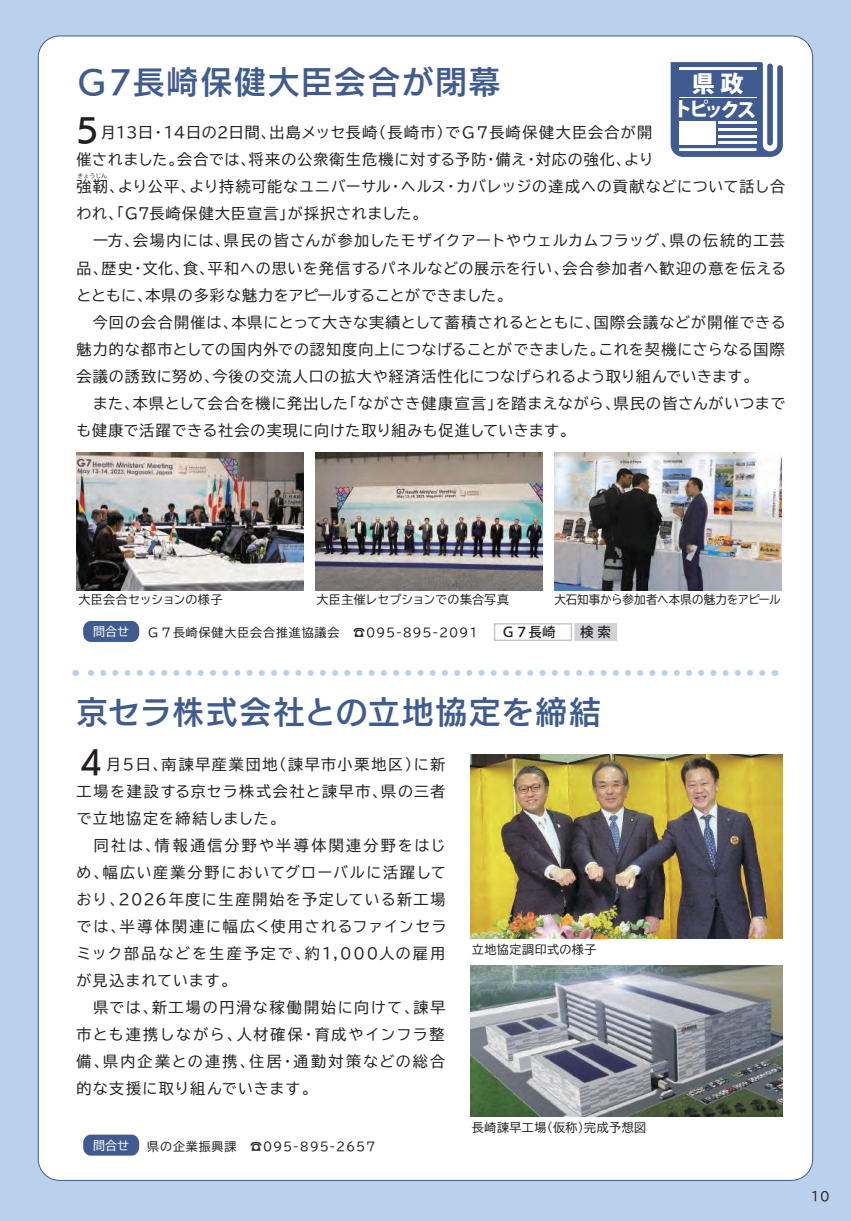
<style>
.page{position:relative;width:851px;height:1221px;background:#fff}
.page>*{position:absolute;margin:0;border:0;box-sizing:border-box;transform-origin:0 0}
.t1{font:31.5px "UD Kakugo Large Pr 6 N DB";letter-spacing:.06em;color:#405b90}
.t2{font:31.5px "UD Kakugo Large Pr 6 N DB";color:#231f20}
.t3{font:800 19.5px "Koz Go Pro";color:#fff}
.t4{font:15px/27px "TBUD Go Std";letter-spacing:.05em;color:#231f20}
.t5{font:15px/27px "TBUD Go Std";letter-spacing:.11em;color:#231f20}
.t6{font:500 13.5px "Koz Go Pro";color:#231f20}
.t7{font:12.6px "TBUD Go Std";color:#231f20}
.t8{font:12px "TBUD Go Std";letter-spacing:.07em;color:#231f20}
.t9{font:12px "TBUD Go Std";letter-spacing:.04em;color:#231f20}
.t10{font:12px "TBUD Go Std";letter-spacing:-.01em;color:#231f20;scale:.96 1}
.t11{font:12px "TBUD Go Std";letter-spacing:.005em;color:#231f20}
.t12{font:12px "TBUD Go Std";letter-spacing:.02em;color:#231f20}
.t13{font:12px "TBUD Go Std";color:#fff}
.t14{font:6px "Koz Go Pro";color:#231f20}
.s1{font-family:"Hira Kaku Pro W3"}
</style>
<div class="page">
<div style="left:0;top:0;width:850px;height:1220px;background:#b9d1ec"></div>
<div style="left:38px;top:36px;width:774px;height:1144px;background:#fff;border-radius:21px"></div>
<svg style="left:75px;top:670px;width:687px;height:6px"></svg>
<div style="left:493px;top:623px;width:79px;height:18px;background:#fff;border:2px solid #c7c8ca"></div>
<div style="left:574px;top:623px;width:43px;height:18px;background:#d1d2d4"></div>
<svg style="left:83px;top:621px;width:56px;height:21px"></svg>
<img style="left:77px;top:452px;width:227px;height:138px">
<img style="left:316px;top:452px;width:226px;height:138px">
<img style="left:554px;top:452px;width:227px;height:138px">
<svg style="left:83px;top:1134px;width:56px;height:21px"></svg>
<img style="left:470px;top:754px;width:312px;height:184px">
<img style="left:470px;top:965px;width:312px;height:151px">
<svg style="left:670px;top:62px;width:112px;height:95px"></svg>
<h1 class="t1" style="left:77px;top:65px;width:425px">Ｇ７長崎保健大臣会合が閉幕</h1>
<p class="t4" style="left:77px;top:119px;width:711px">　 月13日・14日の2日間、出島メッセ長崎（長崎市）でＧ７長崎保健大臣会合が開<br>催されました。会合では、将来の公衆衛生危機に対する予防・備え・対応の強化、より<br>強靭、より公平、より持続可能なユニバーサル・ヘルス・カバレッジの達成への貢献などについて話し合われ、「G7長崎保健大臣宣言」が採択されました。<br>　一方、会場内には、県民の皆さんが参加したモザイクアートやウェルカムフラッグ、県の伝統的工芸品、歴史・文化、食、平和への思いを発信するパネルなどの展示を行い、会合参加者へ歓迎の意を伝えるとともに、本県の多彩な魅力をアピールすることができました。<br>　今回の会合開催は、本県にとって大きな実績として蓄積されるとともに、国際会議などが開催できる魅力的な都市としての国内外での認知度向上につなげることができました。これを契機にさらなる国際会議の誘致に努め、今後の交流人口の拡大や経済活性化につなげられるよう取り組んでいきます。<br>　また、本県として会合を機に発出した「ながさき健康宣言」を踏まえながら、県民の皆さんがいつまでも健康で活躍できる社会の実現に向けた取り組みも促進していきます。</p>
<h2 class="t3" style="left:673px;top:96px;width:85px;rotate:1deg">トピックス</h2>
<h1 class="t2" style="left:77px;top:113px;width:24px">5</h1>
<p class="t14" style="left:77px;top:172px;width:31px">きょうじん</p>
<p class="t12" style="left:78px;top:589px;width:146px">大臣会合セッションの様子</p>
<p class="t11" style="left:316px;top:589px;width:194px">大臣主催レセプションでの集合写真</p>
<p class="t10" style="left:554px;top:589px;width:237px">大石知事から参加者へ本県の魅力をアピール</p>
<p class="t13" style="left:93px;top:621px;width:38px">問合せ</p>
<p class="t8" style="left:147px;top:622px;width:332px">Ｇ７長崎保健大臣会合推進協議会　<span class="s1">☎</span>095-895-2091</p>
<p class="t6" style="left:501px;top:623px;width:55px">Ｇ７長崎</p>
<p class="t6" style="left:580px;top:623px;width:32px">検索</p>
<h1 class="t1" style="left:77px;top:695px;width:525px">京セラ株式会社との立地協定を締結</h1>
<p class="t5" style="left:77px;top:750px;width:371px">　 月５日、南諫早産業団地（諫早市小栗地区）に新工場を建設する京セラ株式会社と諫早市、県の三者で立地協定を締結しました。<br>　同社は、情報通信分野や半導体関連分野をはじめ、幅広い産業分野においてグローバルに活躍しており、2026年度に生産開始を予定している新工場では、半導体関連に幅広く使用されるファインセラミック部品などを生産予定で、約1,000人の雇用が見込まれています。<br>　県では、新工場の円滑な稼働開始に向けて、諫早市とも連携しながら、人材確保・育成やインフラ整備、県内企業との連携、住居・通勤対策などの総合的な支援に取り組んでいきます。</p>
<h1 class="t2" style="left:77px;top:744px;width:33px">４</h1>
<p class="t9" style="left:471px;top:939px;width:126px">立地協定調印式の様子</p>
<p class="t13" style="left:93px;top:1135px;width:38px">問合せ</p>
<p class="t8" style="left:147px;top:1136px;width:229px">県の企業振興課　<span class="s1">☎</span>095-895-2657</p>
<p class="t9" style="left:471px;top:1117px;width:176px">長崎諫早工場（仮称）完成予想図</p>
<p class="t7" style="left:810px;top:1186px;width:21px">10</p>
</div>
